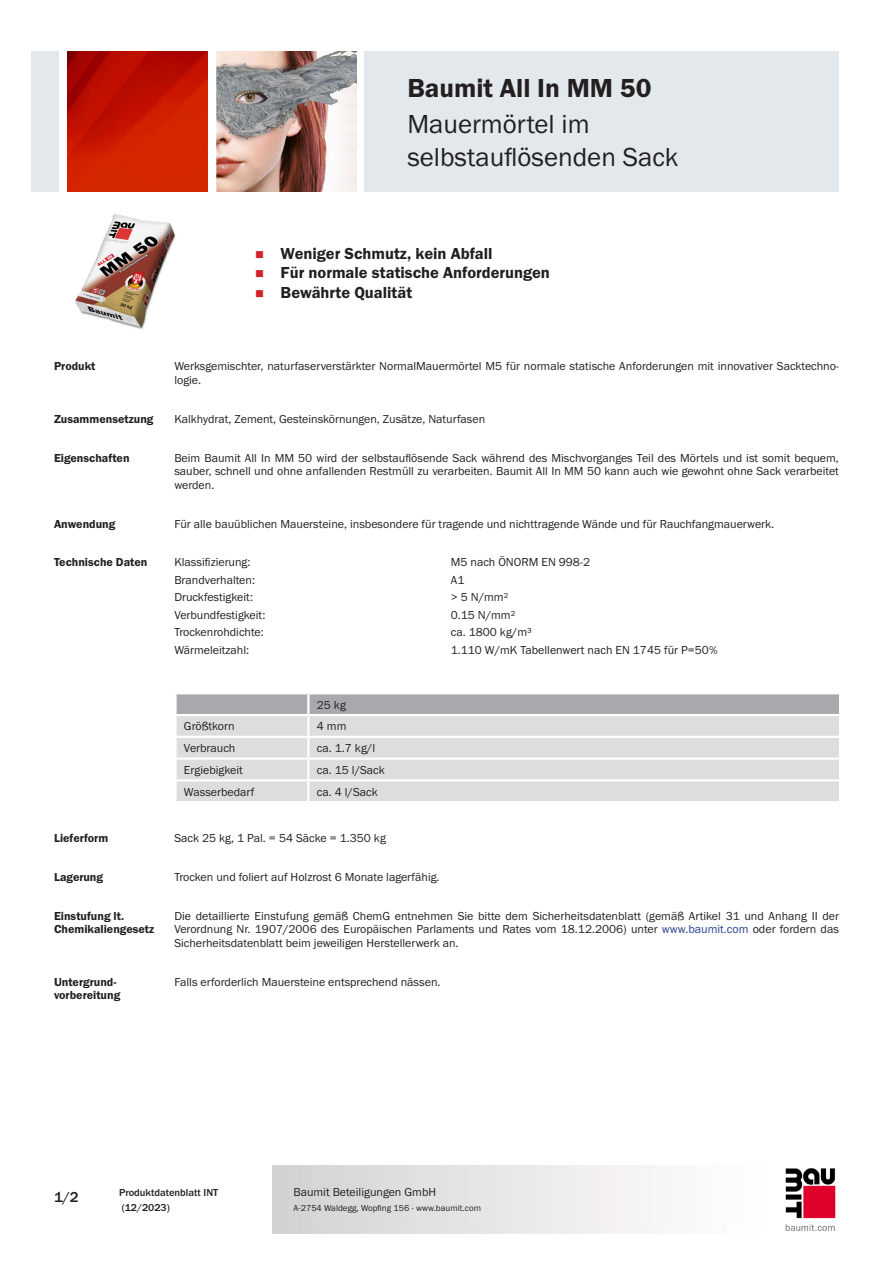
<style>
.page{position:relative;width:893px;height:1263px;background:#fff}
.page>*{position:absolute;margin:0;border:0;box-sizing:border-box;transform-origin:0 0}
.PDS_Produktname_Land{font:27px/32.4px "BM Franklin Gothic URW Boo";color:#231f20}
.PDS_Produktname{font:27px "BM Franklin Gothic URW Dem";color:#231f20}
.t1{font:16.5px "BM Franklin Gothic URW Dem";color:#231f20}
.t2{font:500 15px "BM Franklin Gothic URW";color:#231f20}
.PDS_Standard{font:12px/13.5px "BM Franklin Gothic URW Boo";color:#231f20;text-align:justify}
.PDS_Standard_linksbü{font:12px "BM Franklin Gothic URW Boo";color:#231f20}
.PDS_Header{font:12px/13.5px "BM Franklin Gothic URW Dem";color:#231f20}
.t3{font:500 10.5px/15px "BM Franklin Gothic URW";color:#231f20}
.t4{font:9px "BM Franklin Gothic URW Boo";color:#231f20}
.s1{color:#253f8e}
</style>
<div class="page">
<img style="left:785px;top:1168px;width:51px;height:63px">
<div style="left:32px;top:51px;width:27px;height:140px;background:#e2e8eb"></div>
<img style="left:68px;top:52px;width:140px;height:139px">
<img style="left:216px;top:51px;width:141px;height:140px">
<div style="left:365px;top:51px;width:474px;height:140px;background:#e2e8eb"></div>
<img style="left:75px;top:214px;width:101px;height:115px">
<div style="left:177px;top:694px;width:662px;height:20px;background:#a8a9ad"></div>
<div style="left:177px;top:716px;width:662px;height:85px;background:#dcdddf"></div>
<hr style="left:307px;top:694px;width:2px;height:20px;background:#fff">
<hr style="left:307px;top:716px;width:2px;height:20px;background:#fff">
<hr style="left:174px;top:736px;width:134px;height:2px;background:#fff">
<hr style="left:308px;top:736px;width:533px;height:2px;background:#fff">
<hr style="left:174px;top:757px;width:134px;height:3px;background:#fff">
<hr style="left:308px;top:757px;width:533px;height:3px;background:#fff">
<svg style="left:307px;top:738px;width:2px;height:41px"></svg>
<hr style="left:174px;top:779px;width:134px;height:2px;background:#fff">
<hr style="left:308px;top:779px;width:533px;height:2px;background:#fff">
<hr style="left:307px;top:781px;width:2px;height:20px;background:#fff">
<p class="PDS_Produktname" style="left:407px;top:71px;width:246px">Baumit All In MM 50</p>
<p class="PDS_Produktname_Land" style="left:407px;top:109px;width:272px">Mauermörtel im selbstauflösenden Sack</p>
<p class="t1" style="left:281px;top:243px;width:213px">Weniger Schmutz, kein Abfall</p>
<p class="t1" style="left:281px;top:263px;width:271px">Für normale statische Anforderungen</p>
<p class="t1" style="left:281px;top:282px;width:133px">Bewährte Qualität</p>
<p class="PDS_Header" style="left:54px;top:360px;width:43px">Produkt</p>
<p class="PDS_Standard" style="left:174px;top:360px;width:666px">Werksgemischter, naturfaserverstärkter NormalMauermörtel M5 für normale statische Anforderungen mit innovativer Sacktechno&shy;logie.</p>
<p class="PDS_Header" style="left:54px;top:412px;width:101px">Zusammensetzung</p>
<p class="PDS_Standard" style="left:174px;top:412px;width:312px">Kalkhydrat, Zement, Gesteinskörnungen, Zusätze, Naturfasen</p>
<p class="PDS_Header" style="left:54px;top:451px;width:77px">Eigenschaften</p>
<p class="PDS_Standard" style="left:174px;top:451px;width:666px">Beim Baumit All In MM 50 wird der selbstauflösende Sack während des Mischvorganges Teil des Mörtels und ist somit bequem, sauber, schnell und ohne anfallenden Restmüll zu verarbeiten. Baumit All In MM 50 kann auch wie gewohnt ohne Sack verarbeitet werden.</p>
<p class="PDS_Header" style="left:54px;top:517px;width:63px">Anwendung</p>
<p class="PDS_Standard" style="left:174px;top:517px;width:601px">Für alle bauüblichen Mauersteine, insbesondere für tragende und nichttragende Wände und für Rauchfangmauerwerk.</p>
<p class="PDS_Header" style="left:54px;top:556px;width:95px">Technische Daten</p>
<p class="PDS_Standard_linksbü" style="left:174px;top:555px;width:78px">Klassifizierung:</p>
<p class="PDS_Standard_linksbü" style="left:451px;top:555px;width:141px">M5 nach ÖNORM EN 998-2</p>
<p class="PDS_Standard_linksbü" style="left:174px;top:572px;width:82px">Brandverhalten:</p>
<p class="PDS_Standard_linksbü" style="left:451px;top:572px;width:15px">A1</p>
<p class="PDS_Standard_linksbü" style="left:174px;top:590px;width:80px">Druckfestigkeit:</p>
<p class="PDS_Standard_linksbü" style="left:451px;top:590px;width:59px">&gt; 5 N/mm²</p>
<p class="PDS_Standard_linksbü" style="left:174px;top:607px;width:93px">Verbundfestigkeit:</p>
<p class="PDS_Standard_linksbü" style="left:451px;top:607px;width:66px">0.15 N/mm²</p>
<p class="PDS_Standard_linksbü" style="left:174px;top:625px;width:91px">Trockenrohdichte:</p>
<p class="PDS_Standard_linksbü" style="left:451px;top:625px;width:83px">ca. 1800 kg/m³</p>
<p class="PDS_Standard_linksbü" style="left:174px;top:642px;width:76px">Wärmeleitzahl:</p>
<p class="PDS_Standard_linksbü" style="left:451px;top:642px;width:268px">1.110 W/mK Tabellenwert nach EN 1745 für P=50%</p>
<p class="PDS_Standard_linksbü" style="left:317px;top:697px;width:31px">25 kg</p>
<p class="PDS_Standard_linksbü" style="left:184px;top:719px;width:52px">Größtkorn</p>
<p class="PDS_Standard_linksbü" style="left:317px;top:719px;width:31px">4 mm</p>
<p class="PDS_Standard_linksbü" style="left:184px;top:741px;width:53px">Verbrauch</p>
<p class="PDS_Standard_linksbü" style="left:317px;top:741px;width:60px">ca. 1.7 kg/l</p>
<p class="PDS_Standard_linksbü" style="left:184px;top:762px;width:60px">Ergiebigkeit</p>
<p class="PDS_Standard_linksbü" style="left:317px;top:762px;width:69px">ca. 15 l/Sack</p>
<p class="PDS_Standard_linksbü" style="left:184px;top:784px;width:72px">Wasserbedarf</p>
<p class="PDS_Standard_linksbü" style="left:317px;top:784px;width:62px">ca. 4 l/Sack</p>
<p class="PDS_Header" style="left:54px;top:831px;width:56px">Lieferform</p>
<p class="PDS_Standard" style="left:174px;top:831px;width:213px">Sack 25 kg, 1 Pal. = 54 Säcke = 1.350 kg</p>
<p class="PDS_Header" style="left:54px;top:870px;width:51px">Lagerung</p>
<p class="PDS_Standard" style="left:174px;top:870px;width:267px">Trocken und foliert auf Holzrost 6 Monate lagerfähig.</p>
<p class="PDS_Header" style="left:54px;top:909px;width:102px">Einstufung lt.<br>Chemikaliengesetz</p>
<p class="PDS_Standard" style="left:174px;top:909px;width:666px">Die detaillierte Einstufung gemäß ChemG entnehmen Sie bitte dem Sicherheitsdatenblatt (gemäß Artikel 31 und Anhang II der Verordnung Nr. 1907/2006 des Europäischen Parlaments und Rates vom 18.12.2006) unter <span class="s1">www.baumit.com</span> oder fordern das Sicherheitsdatenblatt beim jeweiligen Herstellerwerk an.</p>
<p class="PDS_Header" style="left:54px;top:975px;width:68px">Untergrund&shy;vorbereitung</p>
<p class="PDS_Standard" style="left:174px;top:975px;width:268px">Falls erforderlich Mauersteine entsprechend nässen.</p>
<p class="t2" style="left:54px;top:1188px;width:26px">1/2</p>
<p class="t3" style="left:119px;top:1185px;width:101px">Produktdatenblatt INT (12/2023)</p>
<p class="PDS_Standard" style="left:293px;top:1185px;width:144px">Baumit Beteiligungen GmbH</p>
<p class="t4" style="left:293px;top:1202px;width:189px">A-2754 Waldegg, Wopfing 156 - www.baumit.com</p>
</div>
